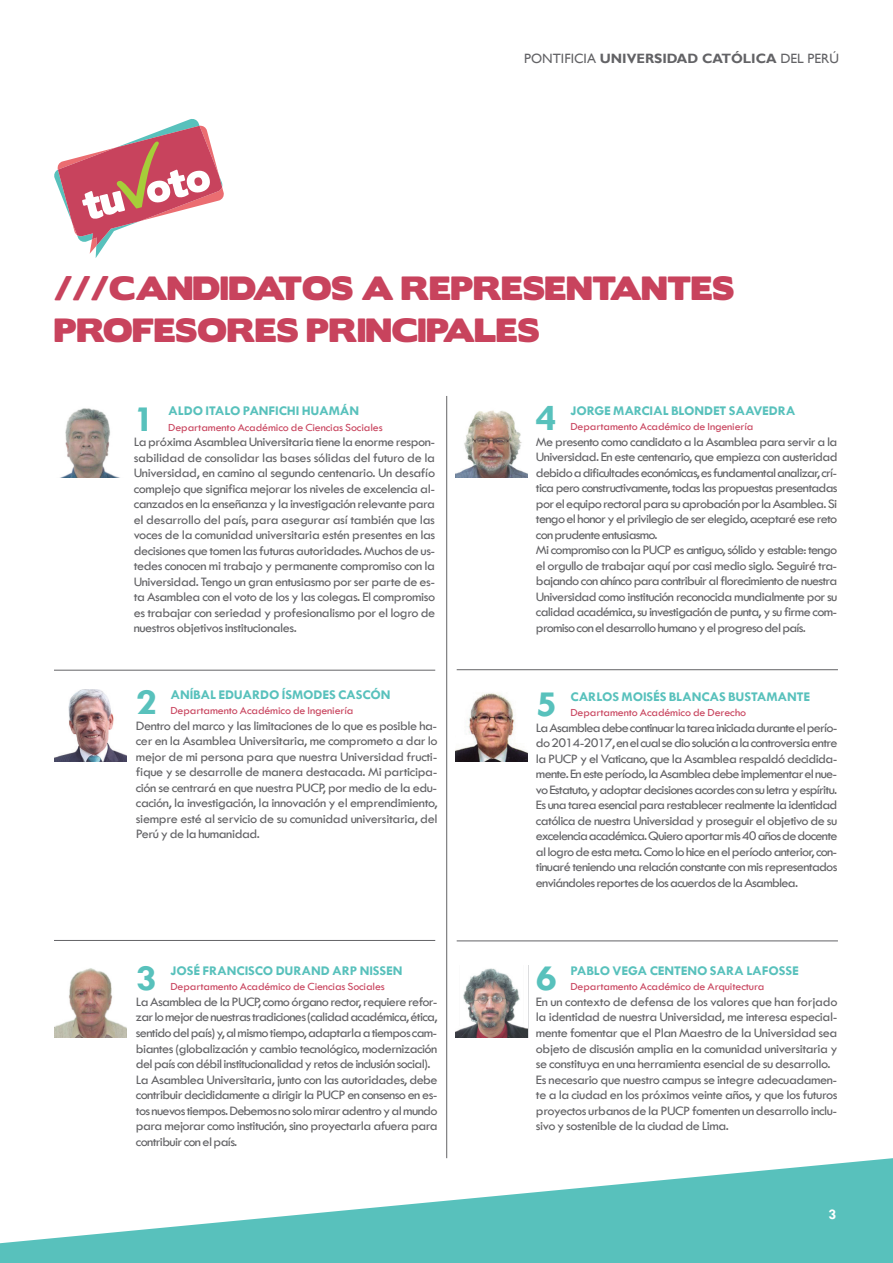
<style>
.page{position:relative;width:893px;height:1263px;background:#fff}
.page>*{position:absolute;margin:0;border:0;box-sizing:border-box;transform-origin:0 0}
.t1{font:700 37.65px "Tw Cen";color:#58c1bc;scale:1.06 1}
.t2{font:30px/42px "Boris Black Bloxx";color:#c8435d}
.t3{font:700 15px "Tw Cen";color:#fff}
.t4{font:700 13.5px "Gill Sans";color:#636366}
.t5{font:13.35px/15.5px "Tw Cen";letter-spacing:-.045em;color:#636366;text-align:justify;scale:1.06 1}
.t6{font:700 13.35px "Tw Cen";letter-spacing:-.015em;color:#58c1bc;scale:1.06 1}
.t7{font:11.25px "Tw Cen";letter-spacing:-.015em;color:#c8435d;scale:1.06 1}
.s1{font-weight:400}
</style>
<div class="page">
<hr style="left:54px;top:670px;width:381px;height:1px;background:#636366">
<hr style="left:54px;top:940px;width:381px;height:1px;background:#636366">
<hr style="left:457px;top:669px;width:381px;height:1px;background:#636366">
<hr style="left:457px;top:941px;width:381px;height:1px;background:#636366">
<hr style="left:446px;top:396px;width:1px;height:762px;background:#636366">
<img style="left:54px;top:690px;width:72px;height:72px">
<svg style="left:54px;top:119px;width:170px;height:139px"></svg>
<img style="left:60px;top:408px;width:60px;height:70px">
<img style="left:455px;top:968px;width:73px;height:70px">
<img style="left:54px;top:968px;width:72px;height:70px">
<img style="left:455px;top:410px;width:72px;height:67px">
<img style="left:455px;top:693px;width:72px;height:69px">
<svg style="left:0;top:1158px;width:893px;height:105px;fill:#58c1bc"></svg>
<p class="t4" style="left:524px;top:51px;width:316px"><span class="s1">PONTIFICIA</span> UNIVERSIDAD CATÓLICA <span class="s1">DEL PERÚ</span></p>
<h2 class="t2" style="left:54px;top:269px;width:682px">///CANDIDATOS A REPRESENTANTES<br>PROFESORES PRINCIPALES</h2>
<h1 class="t1" style="left:134px;top:396px;width:22px">1</h1>
<p class="t6" style="left:168px;top:403px;width:182px">ALDO ITALO PANFICHI HUAMÁN</p>
<p class="t7" style="left:168px;top:420px;width:204px">Departamento Académico de Ciencias Sociales</p>
<p class="t5" style="left:134px;top:434px;width:286px">La próxima Asamblea Universitaria tiene la enorme respon&shy;sabilidad de consolidar las bases sólidas del futuro de la Universidad, en camino al segundo centenario. Un desafío complejo que significa mejorar los niveles de excelencia al&shy;canzados en la enseñanza y la investigación relevante para el desarrollo del país, para asegurar así también que las voces de la comunidad universitaria estén presentes en las decisiones que tomen las futuras autoridades. Muchos de us&shy;tedes conocen mi trabajo y permanente compromiso con la Universidad. Tengo un gran entusiasmo por ser parte de es&shy;ta Asamblea con el voto de los y las colegas. El compromiso es trabajar con seriedad y profesionalismo por el logro de nuestros objetivos institucionales.</p>
<h1 class="t1" style="left:136px;top:680px;width:22px">2</h1>
<p class="t6" style="left:171px;top:686px;width:209px">ANÍBAL EDUARDO ÍSMODES CASCÓN</p>
<p class="t7" style="left:171px;top:704px;width:174px">Departamento Académico de Ingeniería</p>
<p class="t5" style="left:136px;top:718px;width:286px">Dentro del marco y las limitaciones de lo que es posible ha&shy;cer en la Asamblea Universitaria, me comprometo a dar lo mejor de mi persona para que nuestra Universidad fructi&shy;fique y se desarrolle de manera destacada. Mi participa&shy;ción se centrará en que nuestra PUCP, por medio de la edu&shy;cación, la investigación, la innovación y el emprendimiento, siempre esté al servicio de su comunidad universitaria, del Perú y de la humanidad.</p>
<h1 class="t1" style="left:136px;top:956px;width:22px">3</h1>
<p class="t6" style="left:171px;top:963px;width:220px">JOSÉ FRANCISCO DURAND ARP NISSEN</p>
<p class="t7" style="left:171px;top:980px;width:204px">Departamento Académico de Ciencias Sociales</p>
<p class="t5" style="left:136px;top:994px;width:286px;text-align:left">La Asamblea de la PUCP, como órgano rector, requiere refor&shy;zar lo mejor de nuestras tradiciones (calidad académica, ética, sentido del país) y, al mismo tiempo, adaptarla a tiempos cam&shy;biantes (globalización y cambio tecnológico, modernización del país con débil institucionalidad y retos de inclusión social).<br>La Asamblea Universitaria, junto con las autoridades, debe contribuir decididamente a dirigir la PUCP en consenso en es&shy;tos nuevos tiempos. Debemos no solo mirar adentro y al mundo para mejorar como institución, sino proyectarla afuera para contribuir con el país.</p>
<h1 class="t1" style="left:536px;top:395px;width:22px">4</h1>
<p class="t6" style="left:570px;top:402px;width:214px">JORGE MARCIAL BLONDET SAAVEDRA</p>
<p class="t7" style="left:570px;top:420px;width:174px">Departamento Académico de Ingeniería</p>
<p class="t5" style="left:536px;top:434px;width:286px;text-align:left">Me presento como candidato a la Asamblea para servir a la Universidad. En este centenario, que empieza con austeridad debido a dificultades económicas, es fundamental analizar, crí&shy;tica pero constructivamente, todas las propuestas presentadas por el equipo rectoral para su aprobación por la Asamblea. Si tengo el honor y el privilegio de ser elegido, aceptaré ese reto con prudente entusiasmo.<br>Mi compromiso con la PUCP es antiguo, sólido y estable: tengo el orgullo de trabajar aquí por casi medio siglo. Seguiré tra&shy;bajando con ahínco para contribuir al florecimiento de nuestra Universidad como institución reconocida mundialmente por su calidad académica, su investigación de punta, y su firme com&shy;promiso con el desarrollo humano y el progreso del país.</p>
<h1 class="t1" style="left:536px;top:682px;width:22px">5</h1>
<p class="t6" style="left:570px;top:688px;width:228px">CARLOS MOISÉS BLANCAS BUSTAMANTE</p>
<p class="t7" style="left:570px;top:706px;width:167px">Departamento Académico de Derecho</p>
<p class="t5" style="left:536px;top:720px;width:286px">La Asamblea debe continuar la tarea iniciada durante el perío&shy;do 2014-2017, en el cual se dio solución a la controversia entre la PUCP y el Vaticano, que la Asamblea respaldó decidida&shy;mente. En este período, la Asamblea debe implementar el nue&shy;vo Estatuto, y adoptar decisiones acordes con su letra y espíritu.<br>Es una tarea esencial para restablecer realmente la identidad católica de nuestra Universidad y proseguir el objetivo de su excelencia académica. Quiero aportar mis 40 años de docente al logro de esta meta. Como lo hice en el período anterior, con&shy;tinuaré teniendo una relación constante con mis representados enviándoles reportes de los acuerdos de la Asamblea.</p>
<h1 class="t1" style="left:536px;top:956px;width:22px">6</h1>
<p class="t6" style="left:570px;top:963px;width:217px">PABLO VEGA CENTENO SARA LAFOSSE</p>
<p class="t7" style="left:570px;top:980px;width:184px">Departamento Académico de Arquitectura</p>
<p class="t5" style="left:536px;top:994px;width:286px;text-align:left">En un contexto de defensa de los valores que han forjado la identidad de nuestra Universidad, me interesa especial&shy;mente fomentar que el Plan Maestro de la Universidad sea objeto de discusión amplia en la comunidad universitaria y se constituya en una herramienta esencial de su desarrollo.<br>Es necesario que nuestro campus se integre adecuadamen&shy;te a la ciudad en los próximos veinte años, y que los futuros proyectos urbanos de la PUCP fomenten un desarrollo inclu&shy;sivo y sostenible de la ciudad de Lima.</p>
<p class="t3" style="left:828px;top:1205px;width:9px">3</p>
</div>
